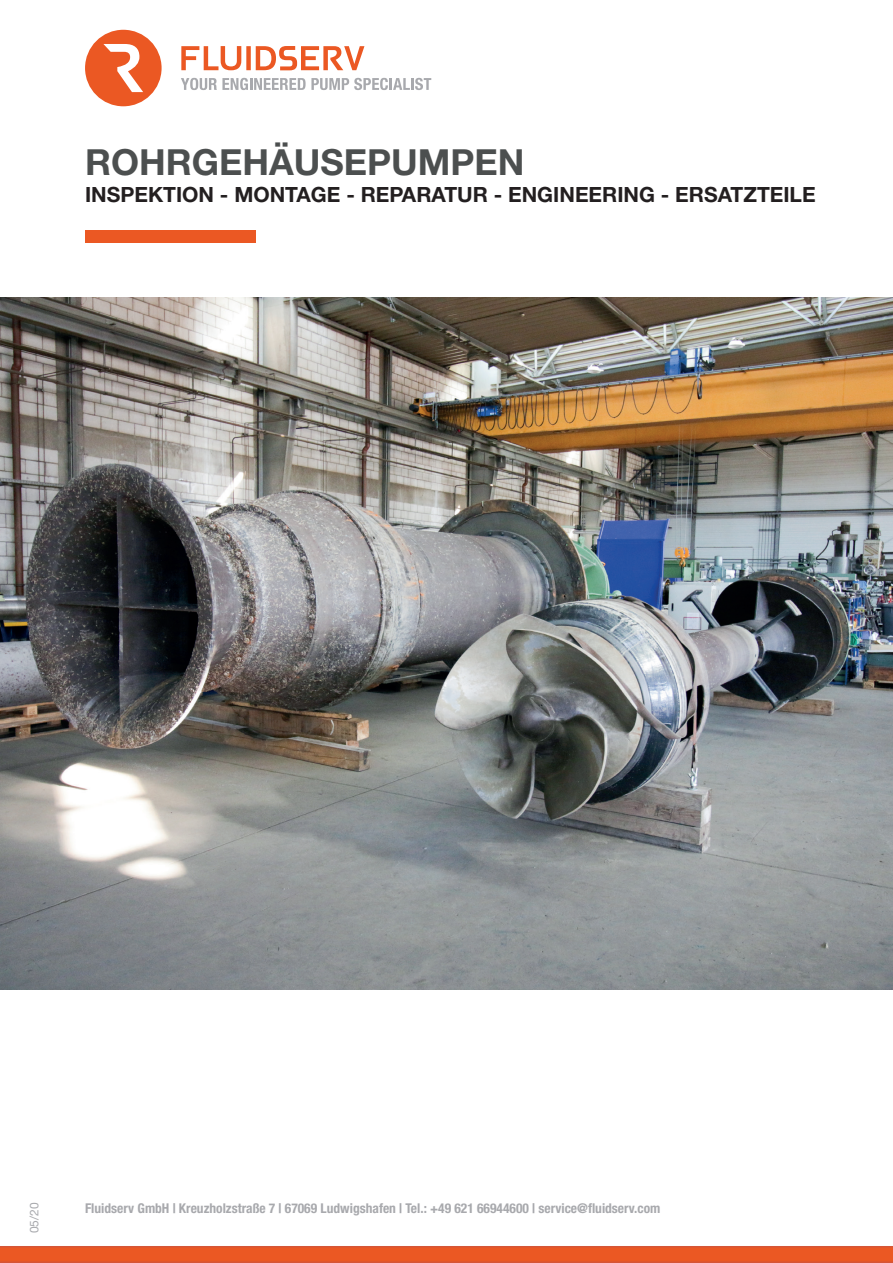
<style>
.page{position:relative;width:893px;height:1263px;background:#fff}
.page>*{position:absolute;margin:0;border:0;box-sizing:border-box;transform-origin:0 0}
.t1{font:700 36px "Helvetica Neue LT Pro";color:#4c4f4f}
.t2{font:700 21px "Helvetica Neue LT Pro";color:#231f20}
.t3{font:700 condensed 13.5px "Helvetica Neue LT Pro";color:#a8a9ad}
.t4{font:12px "Helvetica Neue LT Pro";color:#a8a9ad}
</style>
<div class="page">
<div style="left:85px;top:230px;width:170px;height:12px;background:#eb5823"></div>
<div style="left:85px;top:30px;width:77px;height:76px;background:#eb5823;border-radius:50%"></div>
<svg style="left:103px;top:44px;width:40px;height:48px"></svg>
<svg style="left:181px;top:78px;width:250px;height:12px"></svg>
<div style="left:246px;top:46px;width:5px;height:24px;background:#eb5823"></div>
<svg style="left:181px;top:46px;width:60px;height:24px"></svg>
<svg style="left:256px;top:46px;width:108px;height:24px"></svg>
<img style="left:0;top:298px;width:893px;height:692px">
<svg style="left:0;top:1246px;width:893px;height:17px;background:#e75726"></svg>
<h1 class="t1" style="left:85px;top:139px;width:441px">ROHRGEHÄUSEPUMPEN</h1>
<h2 class="t2" style="left:85px;top:181px;width:732px">INSPEKTION - MONTAGE - REPARATUR - ENGINEERING - ERSATZTEILE</h2>
<p class="t4" style="left:27px;top:1233px;width:32px;rotate:-90deg">05/20</p>
<p class="t3" style="left:85px;top:1200px;width:577px">Fluidserv GmbH | Kreuzholzstraße 7 | 67069 Ludwigshafen | Tel.: +49 621 66944600 | service@fluidserv.com</p>
</div>
